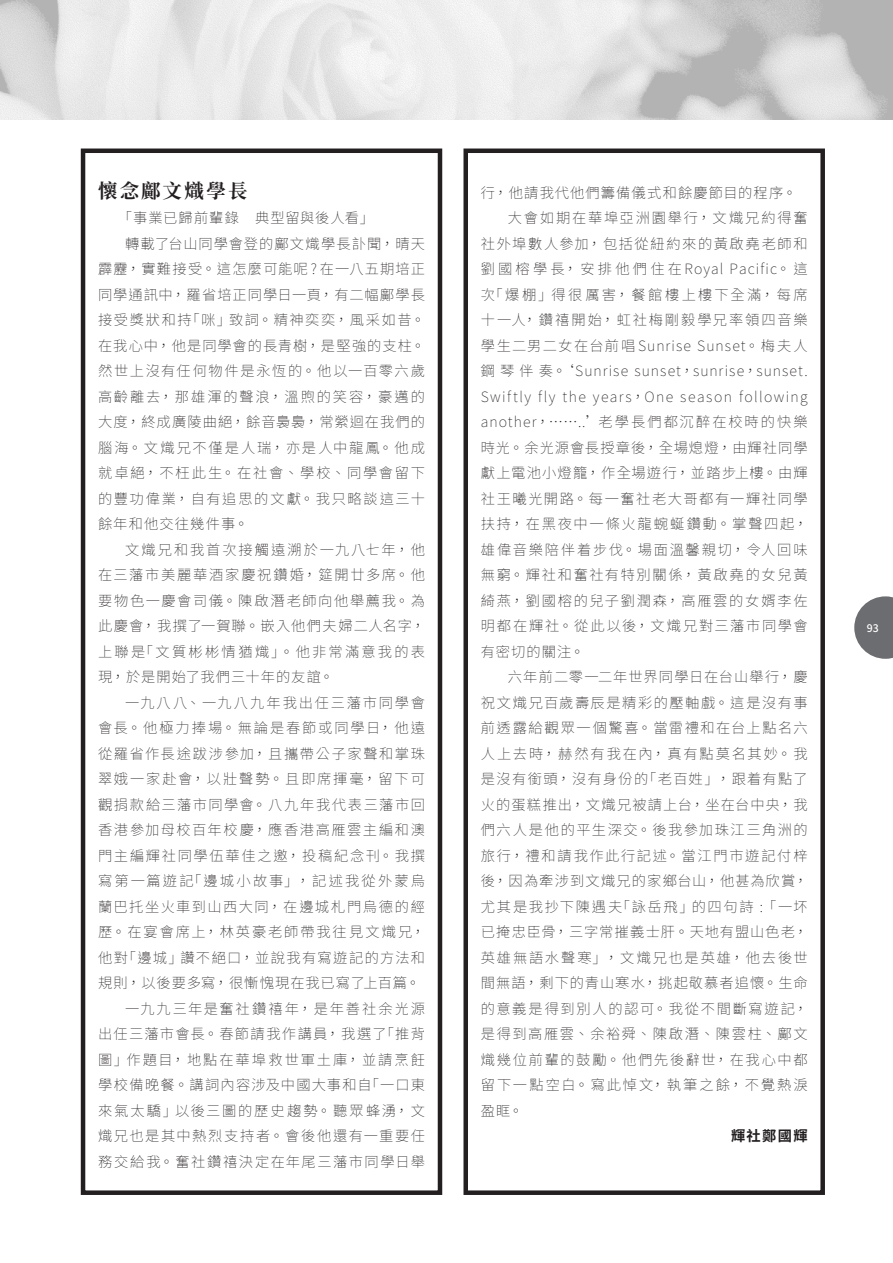
<style>
.page{position:relative;width:893px;height:1263px;background:#fff}
.page>*{position:absolute;margin:0;border:0;box-sizing:border-box;transform-origin:0 0}
.小題{font:700 19.5px "Source Han Serif TC";letter-spacing:.105em;color:#231f20}
.內文__首2次0{font:200 14.25px/25.5px "Source Han Sans TW";letter-spacing:.105em;color:#231f20;text-align:justify}
.內文__首2次0-2{font:200 14.25px "Source Han Sans TW";letter-spacing:.08em;color:#231f20}
.內文__首2次0-3{font:200 14.25px "Source Han Sans TW";letter-spacing:.065em;color:#231f20}
.內文_Right_Justify{font:700 14.25px "Noto Sans CJ Ktc";letter-spacing:.095em;color:#231f20}
.t1{font:500 10.5px "Source Han Sans TW";color:#fff}
</style>
<div class="page">
<img style="left:0;top:0;width:893px;height:119px">
<svg style="left:854px;top:596px;width:39px;height:63px"></svg>
<div style="left:81px;top:149px;width:361px;height:1046px;border:4px solid #231f20"></div>
<div style="left:463px;top:149px;width:362px;height:1046px;border:4px solid #231f20"></div>
<p class="小題" style="left:98px;top:180px;width:151px">懷念鄺文熾學長</p>
<p class="內文__首2次0-3" style="left:118px;top:210px;width:258px">「事業已歸前輩錄　典型留與後人看」</p>
<p class="內文__首2次0" style="left:98px;top:231px;width:328px;text-indent:27px">轉載了台山同學會登的鄺文熾學長訃聞，晴天霹靂，實難接受。這怎麼可能呢 ? 在一八五期培正同學通訊中，羅省培正同學日一頁，有二幅鄺學長接受獎狀和持「咪」致詞。精神奕奕，風采如昔。在我心中，他是同學會的長青樹，是堅強的支柱。然世上沒有任何物件是永恆的。他以一百零六歲高齡離去，那雄渾的聲浪，溫煦的笑容，豪邁的大度，終成廣陵曲絕，餘音裊裊，常縈迴在我們的腦海。文熾兄不僅是人瑞，亦是人中龍鳳。他成就卓絕，不枉此生。在社會、學校、同學會留下的豐功偉業，自有追思的文獻。我只略談這三十餘年和他交往幾件事。</p>
<p class="內文__首2次0" style="left:98px;top:537px;width:328px;text-indent:27px">文熾兄和我首次接觸遠溯於一九八七年，他在三藩市美麗華酒家慶祝鑽婚，筵開廿多席。他要物色一慶會司儀。陳啟潛老師向他舉薦我。為此慶會，我撰了一賀聯。嵌入他們夫婦二人名字，上聯是「文質彬彬情猶熾」。他非常滿意我的表現，於是開始了我們三十年的友誼。</p>
<p class="內文__首2次0" style="left:98px;top:690px;width:328px;text-indent:27px">一九八八、一九八九年我出任三藩市同學會會長。他極力捧場。無論是春節或同學日，他遠從羅省作長途跋涉參加，且攜帶公子家聲和掌珠翠娥一家赴會，以壯聲勢。且即席揮毫，留下可觀捐款給三藩市同學會。八九年我代表三藩市回香港參加母校百年校慶，應香港高雁雲主編和澳門主編輝社同學伍華佳之邀，投稿紀念刊。我撰寫第一篇遊記「邊城小故事」，記述我從外蒙烏蘭巴托坐火車到山西大同，在邊城札門烏德的經歷。在宴會席上，林英豪老師帶我往見文熾兄，他對「邊城」讚不絕口，並說我有寫遊記的方法和規則，以後要多寫，很慚愧現在我已寫了上百篇。</p>
<p class="內文__首2次0" style="left:98px;top:996px;width:328px;text-indent:27px">一九九三年是奮社鑽禧年，是年善社余光源出任三藩市會長。春節請我作講員，我選了「推背圖」作題目，地點在華埠救世軍土庫，並請烹飪學校備晚餐。講詞內容涉及中國大事和自「一口東來氣太驕」以後三圖的歷史趨勢。聽眾蜂湧，文熾兄也是其中熱烈支持者。會後他還有一重要任務交給我。奮社鑽禧決定在年尾三藩市同學日舉</p>
<p class="內文__首2次0-2" style="left:481px;top:185px;width:317px">行，他請我代他們籌備儀式和餘慶節目的程序。</p>
<p class="內文__首2次0" style="left:481px;top:206px;width:328px;text-indent:27px">大會如期在華埠亞洲園舉行，文熾兄約得奮社外埠數人參加，包括從紐約來的黃啟堯老師和劉國榕學長，安排他們住在Royal Pacific。這次「爆棚」得很厲害，餐館樓上樓下全滿，每席十一人，鑽禧開始，虹社梅剛毅學兄率領四音樂學生二男二女在台前唱 Sunrise Sunset。梅夫人鋼琴伴奏。‘Sunrise sunset，sunrise，sunset.<br>Swiftly fly the years，One season following another，……..’老學長們都沉醉在校時的快樂時光。余光源會長授章後，全場熄燈，由輝社同學獻上電池小燈籠，作全場遊行，並踏步上樓。由輝社王曦光開路。每一奮社老大哥都有一輝社同學扶持，在黑夜中一條火龍蜿蜒鑽動。掌聲四起，雄偉音樂陪伴着步伐。場面溫馨親切，令人回味無窮。輝社和奮社有特別關係，黃啟堯的女兒黃綺燕，劉國榕的兒子劉潤森，高雁雲的女婿李佐明都在輝社。從此以後，文熾兄對三藩市同學會有密切的關注。</p>
<p class="內文__首2次0" style="left:481px;top:664px;width:328px;text-indent:27px">六年前二零一二年世界同學日在台山舉行，慶祝文熾兄百歲壽辰是精彩的壓軸戲。這是沒有事前透露給觀眾一個驚喜。當雷禮和在台上點名六人上去時，赫然有我在內，真有點莫名其妙。我是沒有銜頭，沒有身份的「老百姓」，跟着有點了火的蛋糕推出，文熾兄被請上台，坐在台中央，我們六人是他的平生深交。後我參加珠江三角洲的旅行，禮和請我作此行記述。當江門市遊記付梓後，因為牽涉到文熾兄的家鄉台山，他甚為欣賞，尤其是我抄下陳遇夫「詠岳飛」的四句詩 : 「一坏已掩忠臣骨，三字常摧義士肝。天地有盟山色老，英雄無語水聲寒」，文熾兄也是英雄，他去後世間無語，剩下的青山寒水，挑起敬慕者追懷。生命的意義是得到別人的認可。我從不間斷寫遊記，是得到高雁雲、余裕舜、陳啟潛、陳雲柱、鄺文熾幾位前輩的鼓勵。他們先後辭世，在我心中都留下一點空白。寫此悼文，執筆之餘，不覺熱淚盈眶。</p>
<p class="內文_Right_Justify" style="left:731px;top:1128px;width:78px">輝社鄭國輝</p>
<p class="t1" style="left:867px;top:622px;width:13px">93</p>
</div>
